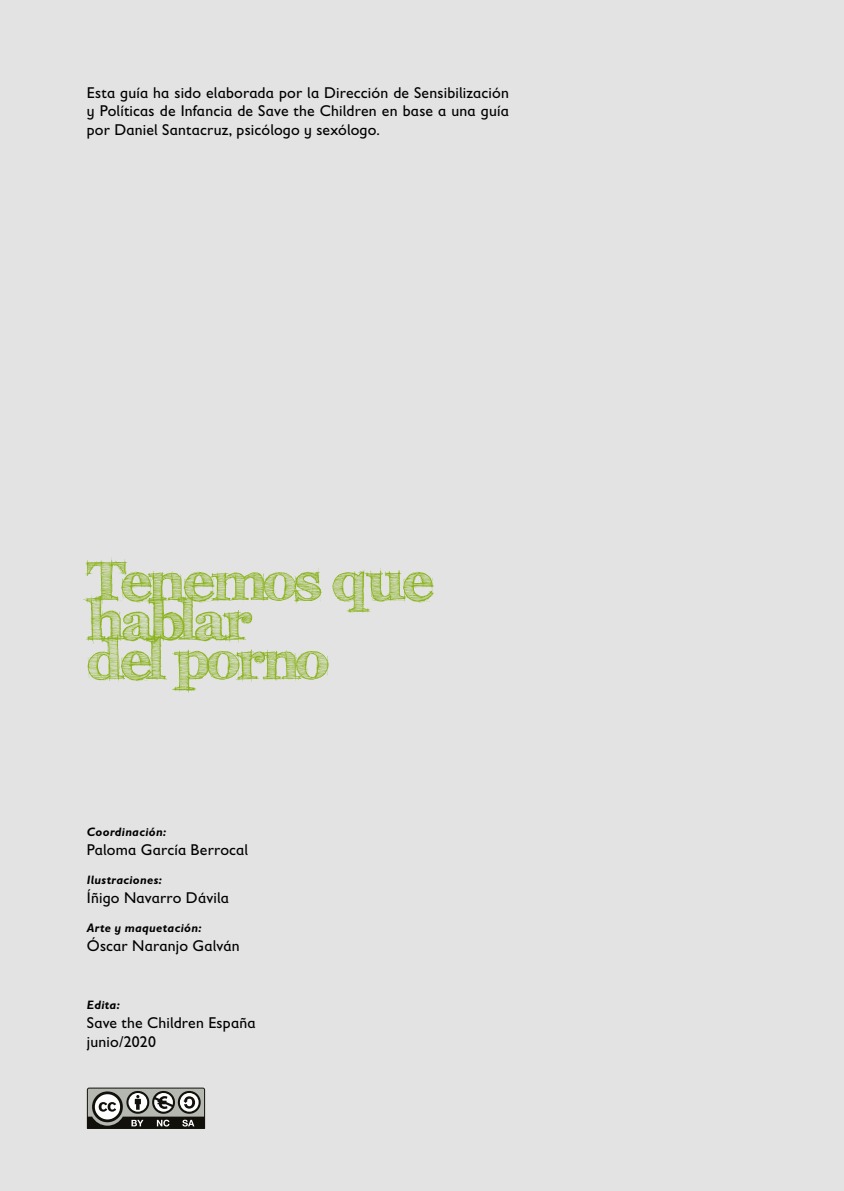
<style>
.page{position:relative;width:844px;height:1191px;background:#fff}
.page>*{position:absolute;margin:0;border:0;box-sizing:border-box;transform-origin:0 0}
.t1{font:700 55.12px "FFF Tusj";letter-spacing:-.04em;color:#8ab31d}
.BodyCopy{font:15.75px/18.9px "Gill Sans Infant Std";letter-spacing:.01em;color:#000;text-align:justify}
.BodyCopy-2{font:italic 700 12.25px "Gill Sans Infant Std";letter-spacing:.025em;color:#000}
</style>
<div class="page">
<div style="left:0;top:0;width:843px;height:1191px;background:#e3e3e3"></div>
<svg style="left:87px;top:1087px;width:119px;height:42px;background:#7b7c77"></svg>
<p class="BodyCopy" style="left:87px;top:83px;width:423px">Esta guía ha sido elaborada por la Dirección de Sensibilización y Políticas de Infancia de Save the Children en base a una guía por Daniel Santacruz, psicólogo y sexólogo.</p>
<p class="t1" style="left:87px;top:548px;width:347px">Tenemos que</p>
<p class="t1" style="left:87px;top:587px;width:166px">hablar</p>
<p class="t1" style="left:87px;top:627px;width:241px">del porno</p>
<p class="BodyCopy-2" style="left:87px;top:825px;width:81px">Coordinación:</p>
<p class="BodyCopy" style="left:87px;top:840px;width:163px">Paloma García Berrocal</p>
<p class="BodyCopy-2" style="left:87px;top:872px;width:76px">Ilustraciones:</p>
<p class="BodyCopy" style="left:87px;top:888px;width:143px">Íñigo Navarro Dávila</p>
<p class="BodyCopy-2" style="left:87px;top:920px;width:116px">Arte y maquetación:</p>
<p class="BodyCopy" style="left:87px;top:935px;width:154px">Óscar Naranjo Galván</p>
<p class="BodyCopy-2" style="left:87px;top:998px;width:35px">Edita:</p>
<p class="BodyCopy" style="left:87px;top:1013px;width:170px">Save the Children España</p>
<p class="BodyCopy" style="left:87px;top:1032px;width:71px">junio/2020</p>
</div>
